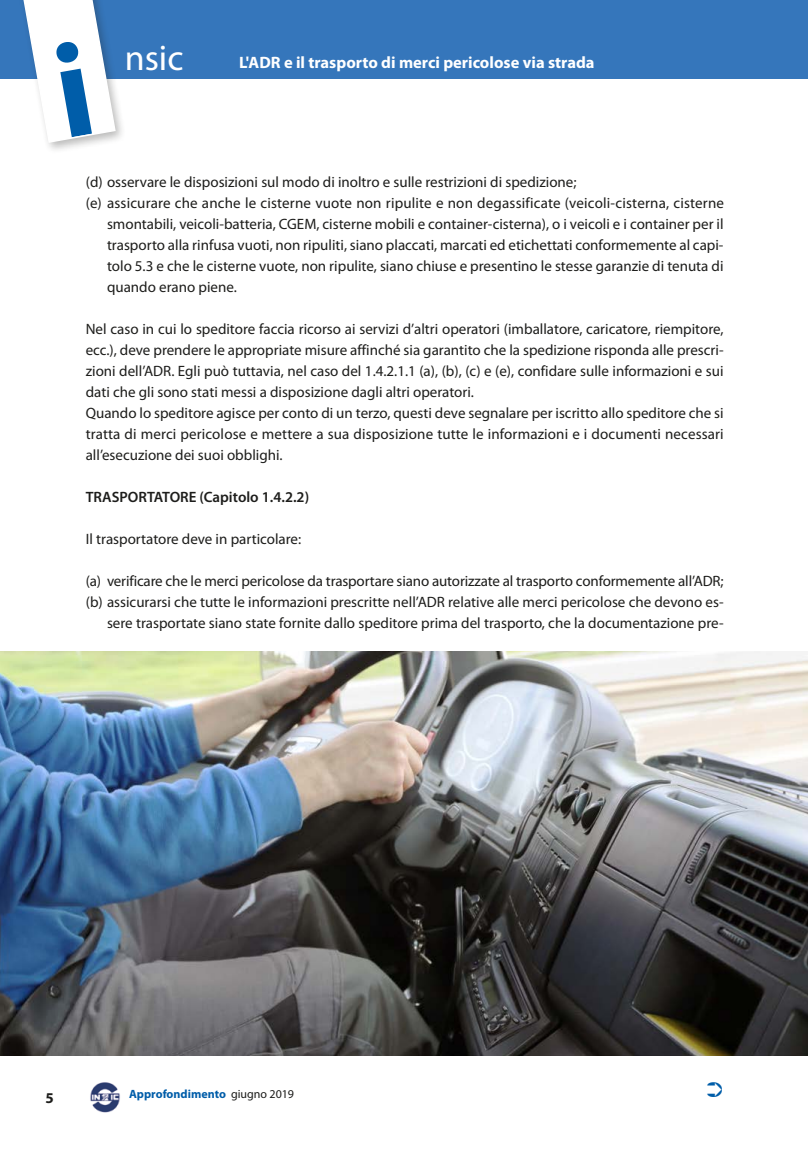
<style>
.page{position:relative;width:808px;height:1149px;background:#fff}
.page>*{position:absolute;margin:0;border:0;box-sizing:border-box;transform-origin:0 0}
.t1{font:36px "Myriad Pro";color:#fff}
.t2{font:700 16.5px "Myriad Pro";color:#fff}
.t3{font:15px/21px "Myriad Pro";color:#1d1d1b}
.t4{font:600 15px "Myriad Pro";color:#1d1d1b}
.t5{font:700 15px "Myriad Pro";color:#1d1d1b}
.t6{font:700 12px "Myriad Pro";color:#005da9}
.s1{font-weight:400;color:#1d1d1b}
</style>
<div class="page">
<div style="left:0;top:0;width:808px;height:78px;background:#3576bb"></div>
<div style="left:17px;top:0;width:110px;height:154px;background:#1d1d1b;opacity:.3"></div>
<img style="left:90px;top:1082px;width:30px;height:31px">
<img style="left:0;top:651px;width:808px;height:403px">
<svg style="left:20px;top:0;width:97px;height:144px"></svg>
<h1 class="t1" style="left:125px;top:38px;width:60px">nsic</h1>
<p class="t2" style="left:239px;top:53px;width:357px">L'ADR e il trasporto di merci pericolose via strada</p>
<p class="t3" style="left:86px;top:171px;width:492px">(d) osservare le disposizioni sul modo di inoltro e sulle restrizioni di spedizione;</p>
<p class="t3" style="left:86px;top:192px;width:640px">(e) assicurare che anche le cisterne vuote non ripulite e non degassificate (veicoli-cisterna, cisterne</p>
<p class="t3" style="left:107px;top:213px;width:618px">smontabili, veicoli-batteria, CGEM, cisterne mobili e container-cisterna), o i veicoli e i container per il</p>
<p class="t3" style="left:107px;top:234px;width:618px">trasporto alla rinfusa vuoti, non ripuliti, siano placcati, marcati ed etichettati conformemente al capi-</p>
<p class="t3" style="left:107px;top:255px;width:618px">tolo 5.3 e che le cisterne vuote, non ripulite, siano chiuse e presentino le stesse garanzie di tenuta di</p>
<p class="t3" style="left:107px;top:276px;width:131px">quando erano piene.</p>
<p class="t3" style="left:86px;top:318px;width:639px">Nel caso in cui lo speditore faccia ricorso ai servizi d’altri operatori (imballatore, caricatore, riempitore, ecc.), deve prendere le appropriate misure affinché sia garantito che la spedizione risponda alle prescri&shy;zioni dell’ADR. Egli può tuttavia, nel caso del 1.4.2.1.1 (a), (b), (c) e (e), confidare sulle informazioni e sui dati che gli sono stati messi a disposizione dagli altri operatori.<br>Quando lo speditore agisce per conto di un terzo, questi deve segnalare per iscritto allo speditore che si tratta di merci pericolose e mettere a sua disposizione tutte le informazioni e i documenti necessari all’esecuzione dei suoi obblighi.</p>
<p class="t4" style="left:86px;top:488px;width:225px">TRASPORTATORE (Capitolo 1.4.2.2)</p>
<p class="t3" style="left:86px;top:528px;width:217px">Il trasportatore deve in particolare:</p>
<p class="t3" style="left:86px;top:570px;width:639px;text-align:right">(a) verificare che le merci pericolose da trasportare siano autorizzate al trasporto conformemente all’ADR; (b) assicurarsi che tutte le informazioni prescritte nell’ADR relative alle merci pericolose che devono es&shy;sere trasportate siano state fornite dallo speditore prima del trasporto, che la documentazione pre-</p>
<p class="t5" style="left:45px;top:1088px;width:10px">5</p>
<p class="t6" style="left:129px;top:1086px;width:166px">Approfondimento <span class="s1">giugno 2019</span></p>
</div>
